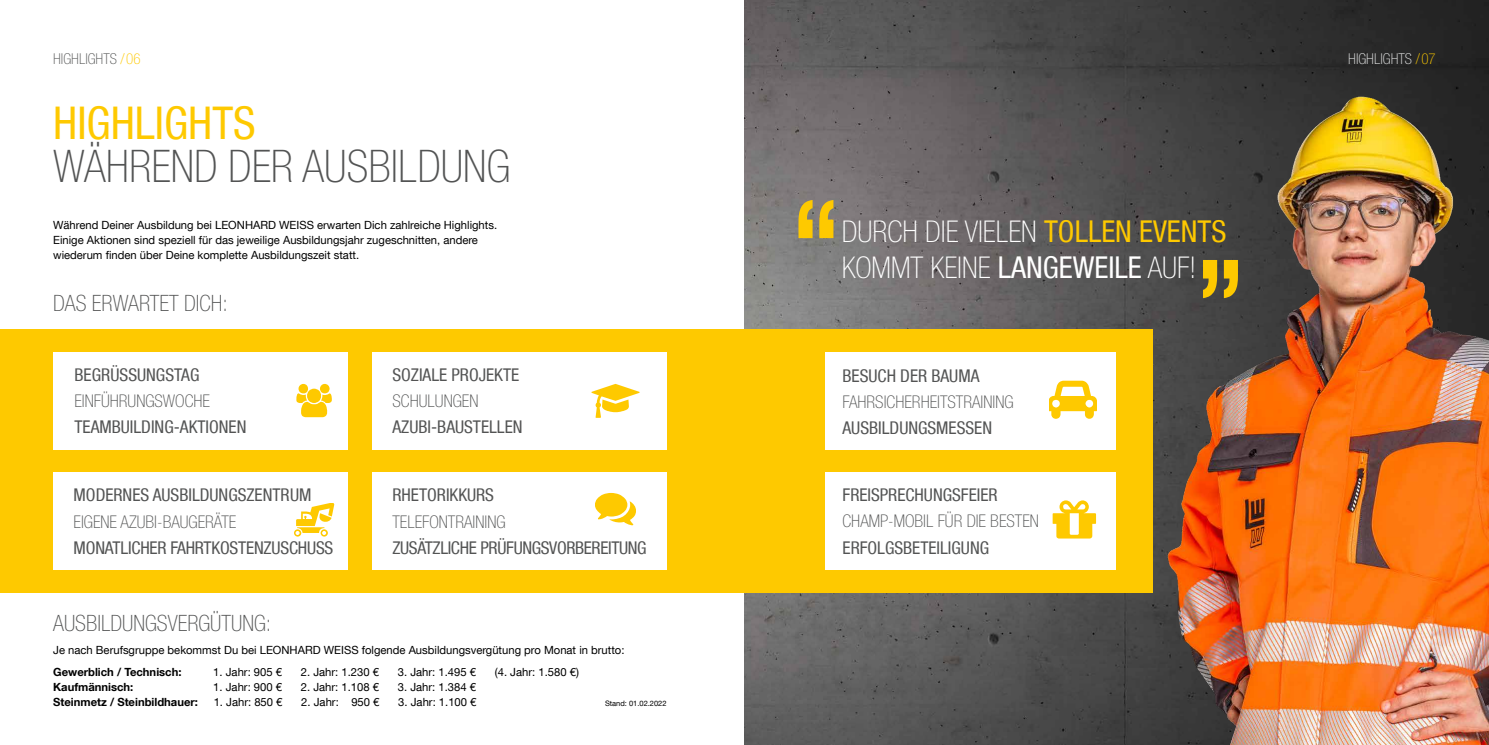
<style>
.page{position:relative;width:1489px;height:745px;background:#fff}
.page>*{position:absolute;margin:0;border:0;box-sizing:border-box;transform-origin:0 0}
.t1{font:700 condensed 118.75px "Helvetica Neue LT Com";color:#fec900;scale:.9 1}
.t2{font:100 condensed 45px "Helvetica Neue LT Pro";color:#535454}
.t3{font:condensed 45px "Helvetica Neue LT Com";color:#fec900}
.t4{font:100 condensed 30px/36px "Helvetica Neue LT Pro";color:#fff}
.t5{font:100 condensed 22.5px "Helvetica Neue LT Pro";color:#535454}
.t6{font:condensed 17.5px "Helvetica Neue LT Com";color:#535454}
.t7{font:100 condensed 17.5px "Helvetica Neue LT Pro";color:#535454}
.t8{font:condensed 17.5px "Helvetica Neue LT Com";letter-spacing:-.02em;color:#535454}
.t9{font:100 condensed 15px "Helvetica Neue LT Pro";color:#e9eaea}
.t10{font:100 condensed 15px "Helvetica Neue LT Pro";color:#535454}
.t11{font:11.25px/15px "Helvetica Neue LT Com";color:#000}
.t12{font:700 11.25px "Helvetica Neue LT Com";color:#000}
.t13{font:7.5px "Helvetica Neue LT Com";color:#000}
.s1{color:#fec900}
.s2{font-family:"Helvetica Neue LT Com";font-weight:400;color:#fec900}
.s3{font-family:"Helvetica Neue LT Com";font-weight:400}
</style>
<div class="page">
<img style="left:744px;top:0;width:744px;height:744px">
<div style="left:0;top:329px;width:1152px;height:263px;background:#fec900"></div>
<img style="left:1098px;top:25px;width:390px;height:719px">
<div style="left:825px;top:352px;width:290px;height:97px;background:#fff"></div>
<div style="left:825px;top:471px;width:290px;height:98px;background:#fff"></div>
<div style="left:53px;top:352px;width:294px;height:97px;background:#fff"></div>
<div style="left:53px;top:472px;width:294px;height:97px;background:#fff"></div>
<div style="left:372px;top:352px;width:294px;height:97px;background:#fff"></div>
<div style="left:372px;top:472px;width:294px;height:97px;background:#fff"></div>
<svg style="left:595px;top:492px;width:41px;height:33px"></svg>
<svg style="left:591px;top:383px;width:48px;height:34px"></svg>
<svg style="left:296px;top:383px;width:36px;height:34px"></svg>
<svg style="left:1049px;top:380px;width:46px;height:38px"></svg>
<svg style="left:1052px;top:500px;width:43px;height:38px"></svg>
<svg style="left:294px;top:503px;width:40px;height:33px"></svg>
<h3 class="t10" style="left:53px;top:50px;width:89px">HIGHLIGHTS <span class="s1">/06</span></h3>
<h2 class="t3" style="left:53px;top:96px;width:204px">HIGHLIGHTS</h2>
<h2 class="t2" style="left:53px;top:141px;width:458px">WÄHREND DER AUSBILDUNG</h2>
<p class="t11" style="left:53px;top:217px;width:445px">Während Deiner Ausbildung bei LEONHARD WEISS erwarten Dich zahlreiche Highlights.<br>Einige Aktionen sind speziell für das jeweilige Ausbildungsjahr zugeschnitten, andere wiederum finden über Deine komplette Ausbildungszeit statt.</p>
<h3 class="t5" style="left:53px;top:289px;width:176px">DAS ERWARTET DICH:</h3>
<h3 class="t6" style="left:74px;top:364px;width:126px">BEGRÜSSUNGSTAG</h3>
<h3 class="t7" style="left:74px;top:391px;width:137px">EINFÜHRUNGSWOCHE</h3>
<h3 class="t6" style="left:74px;top:416px;width:173px">TEAMBUILDING-AKTIONEN</h3>
<h3 class="t6" style="left:74px;top:484px;width:239px">MODERNES AUSBILDUNGSZENTRUM</h3>
<h3 class="t7" style="left:74px;top:511px;width:164px">EIGENE AZUBI-BAUGERÄTE</h3>
<h3 class="t6" style="left:74px;top:537px;width:261px">MONATLICHER FAHRTKOSTENZUSCHUSS</h3>
<h3 class="t6" style="left:392px;top:364px;width:128px">SOZIALE PROJEKTE</h3>
<h3 class="t7" style="left:392px;top:391px;width:87px">SCHULUNGEN</h3>
<h3 class="t6" style="left:392px;top:416px;width:131px">AZUBI-BAUSTELLEN</h3>
<h3 class="t6" style="left:392px;top:484px;width:103px">RHETORIKKURS</h3>
<h3 class="t7" style="left:392px;top:511px;width:115px">TELEFONTRAINING</h3>
<h3 class="t8" style="left:392px;top:537px;width:256px">ZUSÄTZLICHE PRÜFUNGSVORBEREITUNG</h3>
<h3 class="t5" style="left:53px;top:610px;width:219px">AUSBILDUNGSVERGÜTUNG:</h3>
<p class="t11" style="left:53px;top:642px;width:573px">Je nach Berufsgruppe bekommst Du bei LEONHARD WEISS folgende Ausbildungsvergütung pro Monat in brutto:</p>
<p class="t12" style="left:53px;top:664px;width:130px">Gewerblich / Technisch:</p>
<p class="t11" style="left:213px;top:663px;width:70px">1. Jahr: 905 €</p>
<p class="t11" style="left:301px;top:663px;width:80px">2. Jahr: 1.230 €</p>
<p class="t11" style="left:398px;top:663px;width:80px">3. Jahr: 1.495 €</p>
<p class="t11" style="left:495px;top:663px;width:86px">(4. Jahr: 1.580 €)</p>
<p class="t12" style="left:53px;top:679px;width:82px">Kaufmännisch:</p>
<p class="t11" style="left:213px;top:678px;width:70px">1. Jahr: 900 €</p>
<p class="t11" style="left:301px;top:678px;width:80px">2. Jahr: 1.108 €</p>
<p class="t11" style="left:398px;top:678px;width:80px">3. Jahr: 1.384 €</p>
<p class="t12" style="left:53px;top:694px;width:146px">Steinmetz / Steinbildhauer:</p>
<p class="t11" style="left:214px;top:693px;width:70px">1. Jahr: 850 €</p>
<p class="t11" style="left:301px;top:693px;width:80px">2. Jahr: 950 €</p>
<p class="t11" style="left:398px;top:693px;width:80px">3. Jahr: 1.100 €</p>
<p class="t13" style="left:605px;top:698px;width:63px">Stand: 01.02.2022</p>
<h1 class="t1" style="left:791px;top:171px;width:56px">“</h1>
<h3 class="t4" style="left:841px;top:213px;width:386px">DURCH DIE VIELEN <span class="s2">TOLLEN EVENTS<br></span>KOMMT KEINE <span class="s3">LANGEWEILE</span> AUF!</h3>
<h1 class="t1" style="left:1245px;top:326px;width:56px;rotate:-180deg">“</h1>
<h3 class="t6" style="left:842px;top:365px;width:138px">BESUCH DER BAUMA</h3>
<h3 class="t7" style="left:842px;top:391px;width:172px">FAHRSICHERHEITSTRAINING</h3>
<h3 class="t6" style="left:842px;top:417px;width:151px">AUSBILDUNGSMESSEN</h3>
<h3 class="t6" style="left:842px;top:484px;width:156px">FREISPRECHUNGSFEIER</h3>
<h3 class="t7" style="left:842px;top:510px;width:198px">CHAMP-MOBIL FÜR DIE BESTEN</h3>
<h3 class="t6" style="left:842px;top:536px;width:148px">ERFOLGSBETEILIGUNG</h3>
<h3 class="t9" style="left:1348px;top:50px;width:89px">HIGHLIGHTS <span class="s1">/07</span></h3>
</div>
